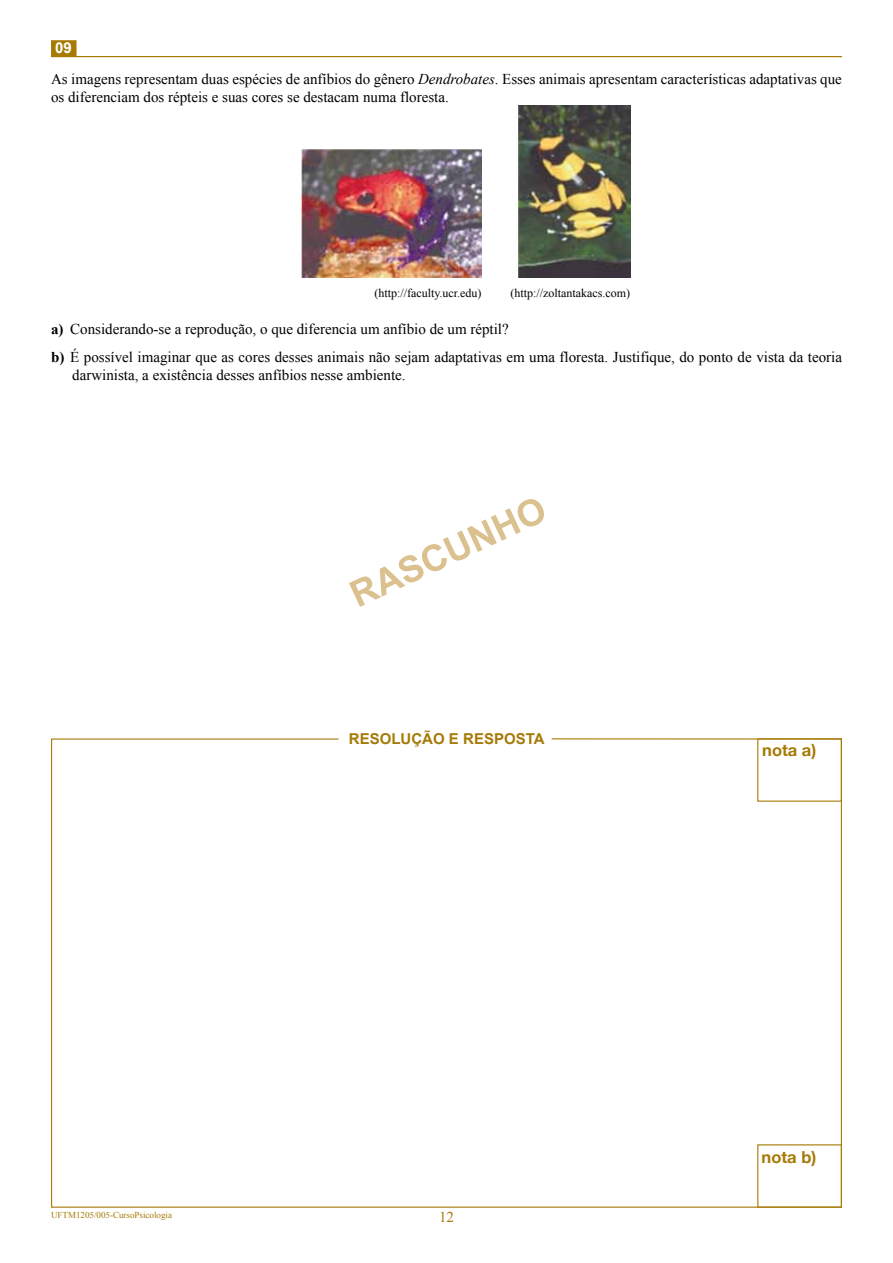
<style>
.page{position:relative;width:893px;height:1263px;background:#fff}
.page>*{position:absolute;margin:0;border:0;box-sizing:border-box;transform-origin:0 0}
.t1{font:700 16.5px "Helvetica 55";color:#a67a05}
.t2{font:15px/18px "Times New Roman";color:#000}
.t3{font:700 15px "Arial";color:#a67a05}
.t4{font:15px "Times New Roman";color:#a67a05}
.t5{font:700 15px "Arial";color:#fff}
.t6{font:12px "Times New Roman";color:#000}
.t7{font:9px "Times New Roman";color:#a67a05}
.s1{font-style:italic}
.s2{font-weight:700}
</style>
<div class="page">
<svg style="left:51px;top:738px;width:791px;height:470px"></svg>
<div style="left:51px;top:40px;width:26px;height:16px;background:#a67a05"></div>
<hr style="left:51px;top:56px;width:791px;height:1px;background:#a67a05">
<img style="left:302px;top:150px;width:179px;height:127px">
<img style="left:519px;top:105px;width:111px;height:172px">
<svg style="left:349px;top:499px;width:195px;height:108px"></svg>
<p class="t5" style="left:55px;top:38px;width:18px">09</p>
<p class="t2" style="left:51px;top:70px;width:792px">As imagens representam duas espécies de anfíbios do gênero <span class="s1">Dendrobates</span>. Esses animais apresentam características adaptativas que os diferenciam dos répteis e suas cores se destacam numa floresta.</p>
<p class="t6" style="left:374px;top:284px;width:109px">(http://faculty.ucr.edu)</p>
<p class="t6" style="left:510px;top:284px;width:121px">(http://zoltantakacs.com)</p>
<p class="t2" style="left:51px;top:314px;width:792px;line-height:28.7px"><span class="s2">a)</span> Considerando-se a reprodução, o que diferencia um anfíbio de um réptil?<br><span class="s2">b)</span> É possível imaginar que as cores desses animais não sejam adaptativas em uma floresta. Justifique, do ponto de vista da teoria</p>
<p class="t2" style="left:72px;top:366px;width:335px">darwinista, a existência desses anfíbios nesse ambiente.</p>
<p class="t3" style="left:349px;top:729px;width:125px">RESOLUÇÃO E RES</p>
<p class="t3" style="left:494px;top:729px;width:52px">POSTA</p>
<p class="t7" style="left:51px;top:1209px;width:123px">UFTM1205/005-CursoPsicologia</p>
<p class="t4" style="left:439px;top:1207px;width:16px">12</p>
<p class="t1" style="left:762px;top:740px;width:56px">nota a)</p>
<p class="t1" style="left:762px;top:1147px;width:56px">nota b)</p>
</div>
